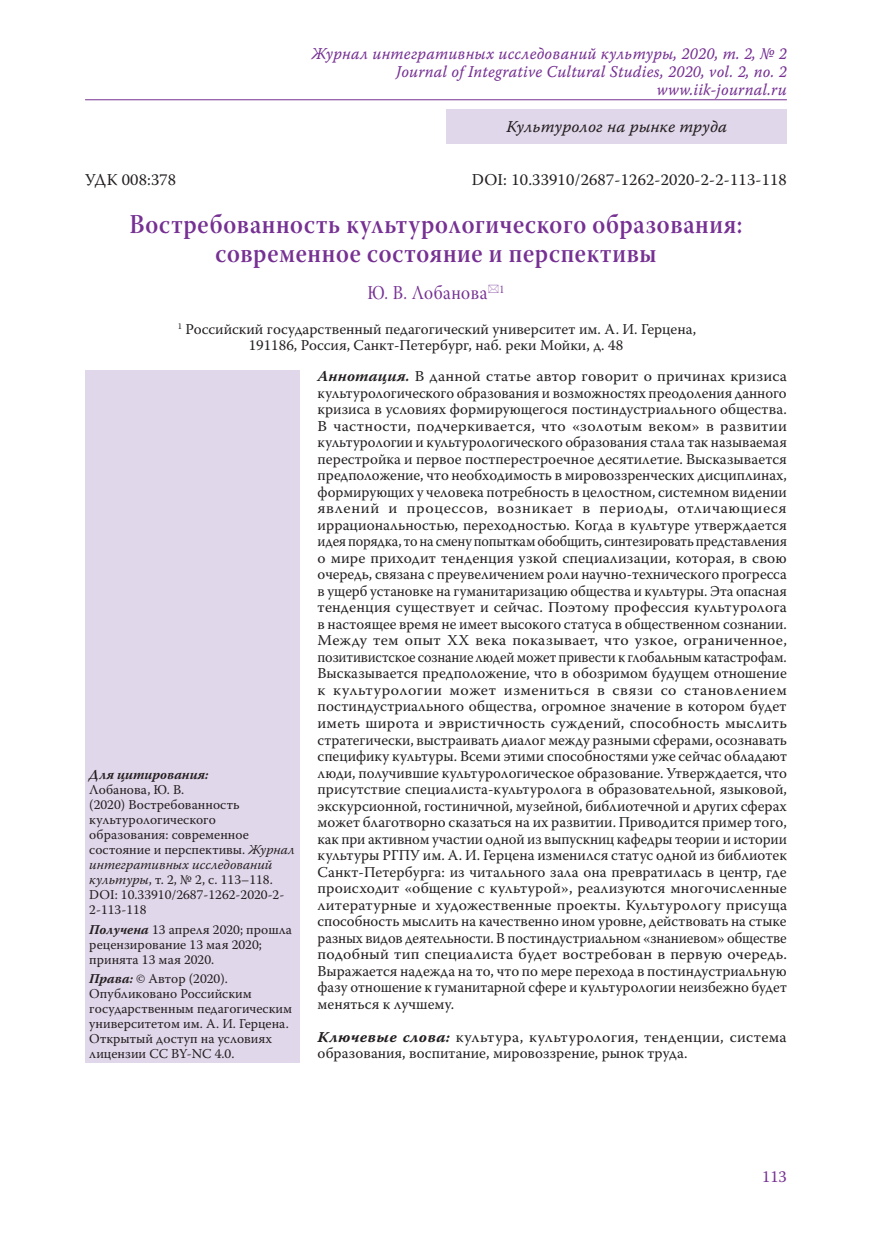
<style>
.page{position:relative;width:872px;height:1234px;background:#fff}
.page>*{position:absolute;margin:0;border:0;box-sizing:border-box;transform-origin:0 0}
.Заголовок_1{font:27px/28.5px "Warnock Pro Semibold Subh";letter-spacing:.025em;color:#763193;text-align:center;scale:.9 1}
.Заголовок_2{font:19.5px "Warnock Pro Subh";letter-spacing:.025em;color:#763193;scale:.9 1}
.t1{font:16.5px/18px "Warnock Pro It Capt";letter-spacing:.01em;color:#763193;text-align:right;scale:.95 1}
.Body{font:16.5px "Warnock Pro";letter-spacing:.01em;color:#231f20}
.t2{font:16.5px "Warnock Pro It Capt";color:#231f20}
.t3{font:16.5px "Warnock Pro";color:#763193}
.Annotation{font:15px/16.5px "Warnock Pro";letter-spacing:.005em;color:#231f20;text-align:justify;scale:1.05 1}
.Affiliation{font:15px/16.5px "Warnock Pro";color:#231f20;text-align:center}
.Affiliation_info{font:13.5px/15px "Warnock Pro";color:#231f20}
.s1{font-weight:700;font-style:italic}
.s2{font-style:italic}
.s3{font-family:"Warnock Pro Bold It Capt"}
</style>
<div class="page">
<hr style="left:85px;top:99px;width:702px;height:1px;background:#763193">
<div style="left:446px;top:109px;width:341px;height:34px;background:#e1d7ea"></div>
<div style="left:85px;top:370px;width:214px;height:692px;background:#e1d7ea"></div>
<p class="t1" style="left:312px;top:44px;width:501px">Журнал интегративных исследований культуры, 2020, т. 2, № 2<br>Journal of Integrative Cultural Studies, 2020, vol. 2, no. 2 www.iik-journal.ru</p>
<p class="t2" style="left:506px;top:117px;width:222px">Культуролог на рынке труда</p>
<p class="Body" style="left:85px;top:170px;width:93px">УДК 008:378</p>
<p class="Body" style="left:472px;top:170px;width:317px">DOI: 10.33910/2687-1262-2020-2-2-113-118</p>
<p class="Заголовок_1" style="left:129px;top:209px;width:682px">Востребованность культурологического образования: современное состояние и перспективы</p>
<p class="Заголовок_2" style="left:367px;top:281px;width:154px">Ю. В. Лобанова <sup>1</sup></p>
<p class="Affiliation" style="left:178px;top:320px;width:520px"><sup>1</sup> Российский государственный педагогический университет им. А. И. Герцена,<br>191186, Россия, Санкт-Петербург, наб. реки Мойки, д. 48</p>
<p class="Affiliation_info" style="left:89px;top:766px;width:207px"><span class="s1">Для цитирования:<br></span>Лобанова, Ю. В.<br>(2020) Востребованность культурологического образования: современное состояние и перспективы. <span class="s2">Журнал интегративных исследований культуры</span>, т. 2, № 2, с. 113–118.<br>DOI: 10.33910/2687-1262-2020-2-<br>2-113-118</p>
<p class="Affiliation_info" style="left:89px;top:921px;width:204px"><span class="s1">Получена</span> 13 апреля 2020; прошла рецензирование 13 мая 2020; принята 13 мая 2020.</p>
<p class="Affiliation_info" style="left:89px;top:970px;width:204px"><span class="s1">Права:</span> © Автор (2020).<br>Опубликовано Российским государственным педагогическим университетом им. А. И. Герцена.<br>Открытый доступ на условиях лицензии CC BY-NC 4.0.</p>
<p class="Annotation" style="left:317px;top:368px;width:448px"><span class="s1">Аннотация.</span> В данной статье автор говорит о причинах кризиса культурологического образования и возможностях преодоления данного кризиса в условиях формирующегося постиндустриального общества.<br>В частности, подчеркивается, что «золотым веком» в развитии культурологии и культурологического образования стала так называемая перестройка и первое постперестроечное десятилетие. Высказывается предположение, что необходимость в мировоззренческих дисциплинах, формирующих у человека потребность в целостном, системном видении явлений и процессов, возникает в периоды, отличающиеся иррациональностью, переходностью. Когда в культуре утверждается идея порядка, то на смену попыткам обобщить, синтезировать представления о мире приходит тенденция узкой специализации, которая, в свою очередь, связана с преувеличением роли научно-технического прогресса в ущерб установке на гуманитаризацию общества и культуры. Эта опасная тенденция существует и сейчас. Поэтому профессия культуролога в настоящее время не имеет высокого статуса в общественном сознании.<br>Между тем опыт ХХ века показывает, что узкое, ограниченное, позитивистское сознание людей может привести к глобальным катастрофам.<br>Высказывается предположение, что в обозримом будущем отношение к культурологии может измениться в связи со становлением постиндустриального общества, огромное значение в котором будет иметь широта и эвристичность суждений, способность мыслить стратегически, выстраивать диалог между разными сферами, осознавать специфику культуры. Всеми этими способностями уже сейчас обладают люди, получившие культурологическое образование. Утверждается, что присутствие специалиста-культуролога в образовательной, языковой, экскурсионной, гостиничной, музейной, библиотечной и других сферах может благотворно сказаться на их развитии. Приводится пример того, как при активном участии одной из выпускниц кафедры теории и истории культуры РГПУ им. А. И. Герцена изменился статус одной из библиотек Санкт-Петербурга: из читального зала она превратилась в центр, где происходит «общение с культурой», реализуются многочисленные литературные и художественные проекты. Культурологу присуща способность мыслить на качественно ином уровне, действовать на стыке разных видов деятельности. В постиндустриальном «знаниевом» обществе подобный тип специалиста будет востребован в первую очередь.<br>Выражается надежда на то, что по мере перехода в постиндустриальную фазу отношение к гуманитарной сфере и культурологии неизбежно будет меняться к лучшему.</p>
<p class="Annotation" style="left:317px;top:1028px;width:448px"><span class="s3">Ключевые слова:</span> культура, культурология, тенденции, система образования, воспитание, мировоззрение, рынок труда.</p>
<p class="t3" style="left:762px;top:1166px;width:26px">113</p>
</div>
